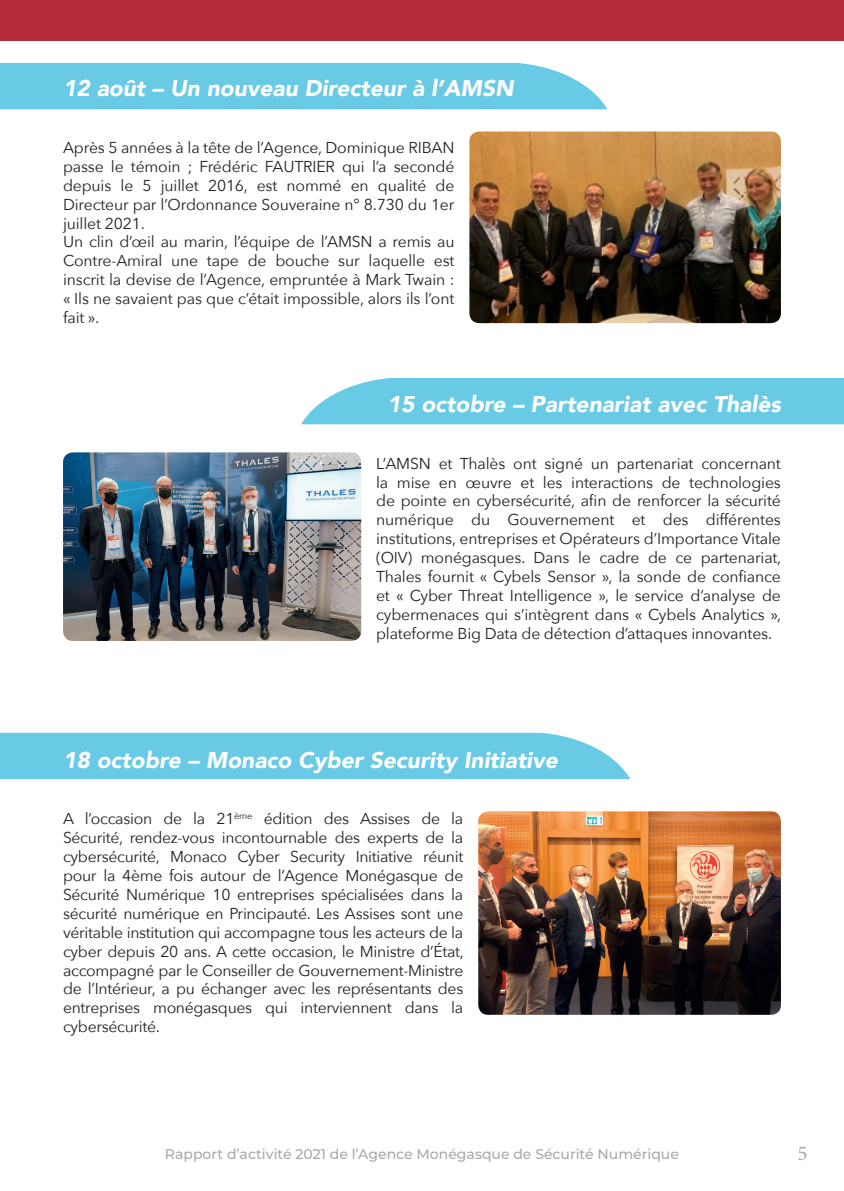
<style>
.page{position:relative;width:844px;height:1191px;background:#fff}
.page>*{position:absolute;margin:0;border:0;box-sizing:border-box;transform-origin:0 0}
.t1{font:italic 900 22.75px "Avenir";color:#fff}
.t2{font:21px "Minion Pro";color:#a8a9ad}
.t3{font:15.75px/18.9px "Avenir Next";letter-spacing:-.01em;color:#231f20;text-align:justify}
.t4{font:500 14px "Montserrat";color:#a8a9ad}
</style>
<div class="page">
<div style="left:0;top:0;width:843px;height:40px;background:#b62b39"></div>
<div style="left:0;top:63px;width:607px;height:46px;background:#69cae6"></div>
<div style="left:0;top:733px;width:630px;height:46px;background:#69cae6"></div>
<div style="left:301px;top:378px;width:542px;height:46px;background:#69cae6"></div>
<img style="left:469px;top:131px;width:311px;height:192px">
<img style="left:63px;top:452px;width:298px;height:189px">
<img style="left:478px;top:811px;width:302px;height:203px">
<h1 class="t1" style="left:63px;top:69px;width:452px">12 août – Un nouveau Directeur à l’AMSN</h1>
<p class="t3" style="left:63px;top:137px;width:393px;text-align:left">Après 5 années à la tête de l’Agence, Dominique RIBAN passe le témoin ; Frédéric FAUTRIER qui l’a secondé depuis le 5 juillet 2016, est nommé en qualité de Directeur par l’Ordonnance Souveraine n° 8.730 du 1er juillet 2021.<br>Un clin d’œil au marin, l’équipe de l’AMSN a remis au Contre-Amiral une tape de bouche sur laquelle est inscrit la devise de l’Agence, empruntée à Mark Twain : « Ils ne savaient pas que c’était impossible, alors ils l’ont fait ».</p>
<h1 class="t1" style="left:387px;top:385px;width:394px">15 octobre – Partenariat avec Thalès</h1>
<p class="t3" style="left:376px;top:453px;width:406px">L’AMSN et Thalès ont signé un partenariat concernant la mise en œuvre et les interactions de technologies de pointe en cybersécurité, afin de renforcer la sécurité numérique du Gouvernement et des différentes institutions, entreprises et Opérateurs d’Importance Vitale (OIV) monégasques. Dans le cadre de ce partenariat, Thales fournit « Cybels Sensor », la sonde de confiance et « Cyber Threat Intelligence », le service d’analyse de cybermenaces qui s’intègrent dans « Cybels Analytics », plateforme Big Data de détection d’attaques innovantes.</p>
<h1 class="t1" style="left:63px;top:741px;width:496px">18 octobre – Monaco Cyber Security Initiative</h1>
<p class="t3" style="left:63px;top:808px;width:402px">A l’occasion de la 21<sup>ème</sup> édition des Assises de la Sécurité, rendez-vous incontournable des experts de la cybersécurité, Monaco Cyber Security Initiative réunit pour la 4ème fois autour de l’Agence Monégasque de Sécurité Numérique 10 entreprises spécialisées dans la sécurité numérique en Principauté. Les Assises sont une véritable institution qui accompagne tous les acteurs de la cyber depuis 20 ans. A cette occasion, le Ministre d’État, accompagné par le Conseiller de Gouvernement-Ministre de l’Intérieur, a pu échanger avec les représentants des entreprises monégasques qui interviennent dans la cybersécurité.</p>
<p class="t4" style="left:165px;top:1144px;width:515px">Rapport d’activité 2021 de l’Agence Monégasque de Sécurité Numérique</p>
<h2 class="t2" style="left:797px;top:1139px;width:12px">5</h2>
</div>
